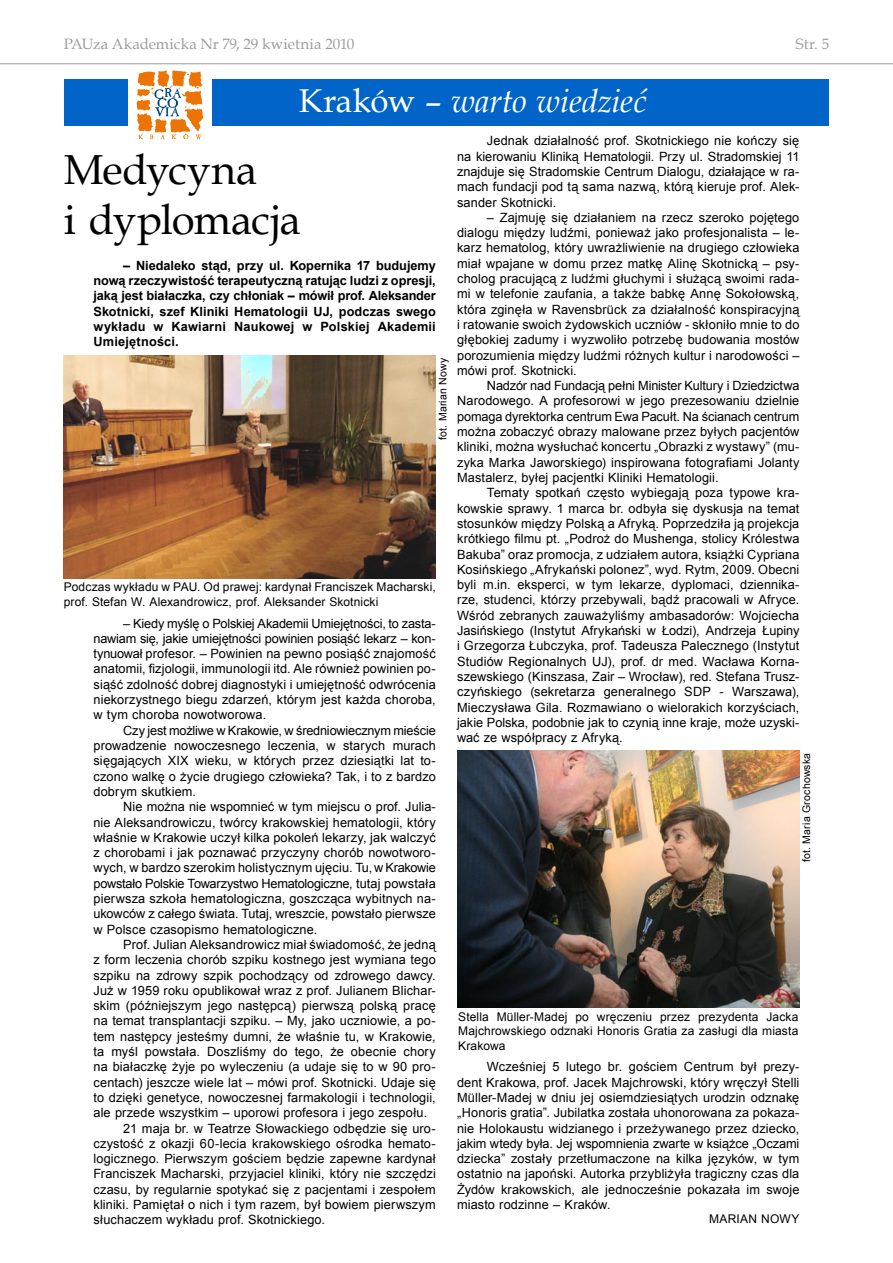
<style>
.page{position:relative;width:893px;height:1263px;background:#fff}
.page>*{position:absolute;margin:0;border:0;box-sizing:border-box;transform-origin:0 0}
.t1{font:42px/50.4px "Book Antiqua";letter-spacing:-.015em;color:#000}
.t2{font:italic 33px "Book Antiqua";letter-spacing:-.015em;color:#fff}
.t3{font:15px "Book Antiqua";color:#9c9d9f}
.t4{font:12.75px/15.3px "Arial";letter-spacing:.01em;color:#000;text-align:justify}
.t5{font:700 12.75px/15.3px "Arial";letter-spacing:.015em;color:#000;text-align:justify}
.t6{font:12px/14.4px "Arial";letter-spacing:.01em;color:#000}
.t7{font:10.5px "Arial";letter-spacing:.015em;color:#000}
.s1{font-style:normal}
</style>
<div class="page">
<hr style="left:0;top:63px;width:893px;height:1px;background:#9c9d9f">
<div style="left:213px;top:79px;width:616px;height:47px;background:#0064c8"></div>
<div style="left:64px;top:79px;width:64px;height:46px;background:#0064c8"></div>
<svg style="left:136px;top:71px;width:67px;height:68px"></svg>
<img style="left:64px;top:355px;width:372px;height:224px">
<img style="left:457px;top:750px;width:342px;height:258px">
<p class="t3" style="left:64px;top:34px;width:292px">PAUza Akademicka Nr 79, 29 kwietnia 2010</p>
<p class="t3" style="left:796px;top:34px;width:35px">Str. 5</p>
<h2 class="t2" style="left:299px;top:78px;width:349px"><span class="s1">Kraków –</span> warto wiedzieć</h2>
<p class="t4" style="left:457px;top:133px;width:344px;text-indent:30px">Jednak działalność prof. Skotnickiego nie kończy się na kierowaniu Kliniką Hematologii. Przy ul. Stradomskiej 11 znajduje się Stradomskie Centrum Dialogu, działające w ra&shy;mach fundacji pod tą sama nazwą, którą kieruje prof. Alek&shy;sander Skotnicki.</p>
<p class="t4" style="left:457px;top:210px;width:344px;text-indent:30px">– Zajmuję się działaniem na rzecz szeroko pojętego dialogu między ludźmi, ponieważ jako profesjonalista – le&shy;karz hematolog, który uwrażliwienie na drugiego człowieka miał wpajane w domu przez matkę Alinę Skotnicką – psy&shy;cholog pracującą z ludźmi głuchymi i służącą swoimi rada&shy;mi w telefonie zaufania, a także babkę Annę Sokołowską, która zginęła w Ravensbrück za działalność konspiracyjną i ratowanie swoich żydowskich uczniów - skłoniło mnie to do głębokiej zadumy i wyzwoliło potrzebę budowania mostów porozumienia między ludźmi różnych kultur i narodowości – mówi prof. Skotnicki.</p>
<p class="t4" style="left:457px;top:378px;width:344px;text-indent:30px">Nadzór nad Fundacją pełni Minister Kultury i Dziedzictwa Narodowego. A profesorowi w jego prezesowaniu dzielnie pomaga dyrektorka centrum Ewa Pacułt. Na ścianach centrum można zobaczyć obrazy malowane przez byłych pacjentów kliniki, można wysłuchać koncertu „Obrazki z wystawy” (mu&shy;zyka Marka Jaworskiego) inspirowana fotografiami Jolanty Mastalerz, byłej pacjentki Kliniki Hematologii.</p>
<p class="t4" style="left:457px;top:485px;width:344px;text-indent:30px">Tematy spotkań często wybiegają poza typowe kra&shy;kowskie sprawy. 1 marca br. odbyła się dyskusja na temat stosunków między Polską a Afryką. Poprzedziła ją projekcja krótkiego filmu pt. „Podroż do Mushenga, stolicy Królestwa Bakuba” oraz promocja, z udziałem autora, książki Cypriana Kosińskiego „Afrykański polonez”, wyd. Rytm, 2009. Obecni byli m.in. eksperci, w tym lekarze, dyplomaci, dziennika&shy;rze, studenci, którzy przebywali, bądź pracowali w Afryce.<br>Wśród zebranych zauważyliśmy ambasadorów: Wojciecha Jasińskiego (Instytut Afrykański w Łodzi), Andrzeja Łupiny i Grzegorza Łubczyka, prof. Tadeusza Palecznego (Instytut Studiów Regionalnych UJ), prof. dr med. Wacława Korna&shy;szewskiego (Kinszasa, Zair – Wrocław), red. Stefana Trusz&shy;czyńskiego (sekretarza generalnego SDP - Warszawa), Mieczysława Gila. Rozmawiano o wielorakich korzyściach, jakie Polska, podobnie jak to czynią inne kraje, może uzyski&shy;wać ze współpracy z Afryką.</p>
<h1 class="t1" style="left:64px;top:144px;width:239px">Medycyna<br>i dyplomacja</h1>
<p class="t5" style="left:94px;top:258px;width:344px;text-indent:30px">– Niedaleko stąd, przy ul. Kopernika 17 budujemy nową rzeczywistość terapeutyczną ratując ludzi z opresji, jaką jest białaczka, czy chłoniak – mówił prof. Aleksander Skotnicki, szef Kliniki Hematologii UJ, podczas swego wykładu w Kawiarni Naukowej w Polskiej Akademii Umiejętności.</p>
<p class="t7" style="left:436px;top:440px;width:84px;rotate:-90deg">fot. Marian Nowy</p>
<p class="t6" style="left:64px;top:580px;width:374px">Podczas wykładu w PAU. Od prawej: kardynał Franciszek Macharski, prof. Stefan W. Alexandrowicz, prof. Aleksander Skotnicki</p>
<p class="t4" style="left:94px;top:616px;width:344px;text-indent:30px">– Kiedy myślę o Polskiej Akademii Umiejętności, to zasta&shy;nawiam się, jakie umiejętności powinien posiąść lekarz – kon&shy;tynuował profesor. – Powinien na pewno posiąść znajomość anatomii, fizjologii, immunologii itd. Ale również powinien po&shy;siąść zdolność dobrej diagnostyki i umiejętność odwrócenia niekorzystnego biegu zdarzeń, którym jest każda choroba, w tym choroba nowotworowa.</p>
<p class="t4" style="left:94px;top:723px;width:344px;text-indent:30px">Czy jest możliwe w Krakowie, w średniowiecznym mieście prowadzenie nowoczesnego leczenia, w starych murach sięgających XIX wieku, w których przez dziesiątki lat to&shy;czono walkę o życie drugiego człowieka? Tak, i to z bardzo dobrym skutkiem.</p>
<p class="t4" style="left:93px;top:799px;width:344px;text-indent:30px">Nie można nie wspomnieć w tym miejscu o prof. Julia&shy;nie Aleksandrowiczu, twórcy krakowskiej hematologii, który właśnie w Krakowie uczył kilka pokoleń lekarzy, jak walczyć z chorobami i jak poznawać przyczyny chorób nowotworo&shy;wych, w bardzo szerokim holistycznym ujęciu. Tu, w Krakowie powstało Polskie Towarzystwo Hematologiczne, tutaj powstała pierwsza szkoła hematologiczna, goszcząca wybitnych na&shy;ukowców z całego świata. Tutaj, wreszcie, powstało pierwsze w Polsce czasopismo hematologiczne.</p>
<p class="t4" style="left:123px;top:937px;width:314px">Prof. Julian Aleksandrowicz miał świadomość, że jedną</p>
<p class="t4" style="left:93px;top:952px;width:344px">z form leczenia chorób szpiku kostnego jest wymiana tego</p>
<p class="t4" style="left:93px;top:967px;width:344px">szpiku na zdrowy szpik pochodzący od zdrowego dawcy.</p>
<p class="t4" style="left:93px;top:983px;width:344px">Już w 1959 roku opublikował wraz z prof. Julianem Blichar-</p>
<p class="t4" style="left:93px;top:998px;width:344px">skim (późniejszym jego następcą) pierwszą polską pracę</p>
<p class="t4" style="left:93px;top:1013px;width:344px">na temat transplantacji szpiku. – My, jako uczniowie, a po-</p>
<p class="t4" style="left:93px;top:1029px;width:344px">tem następcy jesteśmy dumni, że właśnie tu, w Krakowie,</p>
<p class="t4" style="left:93px;top:1044px;width:344px">ta myśl powstała. Doszliśmy do tego, że obecnie chory</p>
<p class="t4" style="left:93px;top:1059px;width:344px">na białaczkę żyje po wyleczeniu (a udaje się to w 90 pro-</p>
<p class="t4" style="left:93px;top:1075px;width:344px">centach) jeszcze wiele lat – mówi prof. Skotnicki. Udaje się</p>
<p class="t4" style="left:93px;top:1090px;width:344px">to dzięki genetyce, nowoczesnej farmakologii i technologii,</p>
<p class="t4" style="left:93px;top:1105px;width:335px">ale przede wszystkim – uporowi profesora i jego zespołu.</p>
<p class="t4" style="left:123px;top:1120px;width:314px">21 maja br. w Teatrze Słowackiego odbędzie się uro-</p>
<p class="t4" style="left:93px;top:1136px;width:344px">czystość z okazji 60-lecia krakowskiego ośrodka hemato-</p>
<p class="t4" style="left:93px;top:1151px;width:344px">logicznego. Pierwszym gościem będzie zapewne kardynał</p>
<p class="t4" style="left:93px;top:1166px;width:344px">Franciszek Macharski, przyjaciel kliniki, który nie szczędzi</p>
<p class="t4" style="left:93px;top:1182px;width:344px">czasu, by regularnie spotykać się z pacjentami i zespołem</p>
<p class="t4" style="left:93px;top:1197px;width:344px">kliniki. Pamiętał o nich i tym razem, był bowiem pierwszym</p>
<p class="t4" style="left:93px;top:1212px;width:233px">słuchaczem wykładu prof. Skotnickiego.</p>
<p class="t7" style="left:800px;top:862px;width:111px;rotate:-90deg">fot. Maria Grochowska</p>
<p class="t6" style="left:458px;top:1009px;width:342px;text-align:justify">Stella Müller-Madej po wręczeniu przez prezydenta Jacka Majchrowskiego odznaki Honoris Gratia za zasługi dla miasta Krakowa</p>
<p class="t4" style="left:457px;top:1059px;width:344px;text-indent:30px">Wcześniej 5 lutego br. gościem Centrum był prezy&shy;dent Krakowa, prof. Jacek Majchrowski, który wręczył Stelli Müller-Madej w dniu jej osiemdziesiątych urodzin odznakę „Honoris gratia”. Jubilatka została uhonorowana za pokaza&shy;nie Holokaustu widzianego i przeżywanego przez dziecko, jakim wtedy była. Jej wspomnienia zwarte w książce „Oczami dziecka” zostały przetłumaczone na kilka języków, w tym ostatnio na japoński. Autorka przybliżyła tragiczny czas dla Żydów krakowskich, ale jednocześnie pokazała im swoje miasto rodzinne – Kraków.</p>
<p class="t6" style="left:709px;top:1212px;width:19px">Marian</p>
<p class="t6" style="left:761px;top:1212px;width:40px">Nowy</p>
</div>
